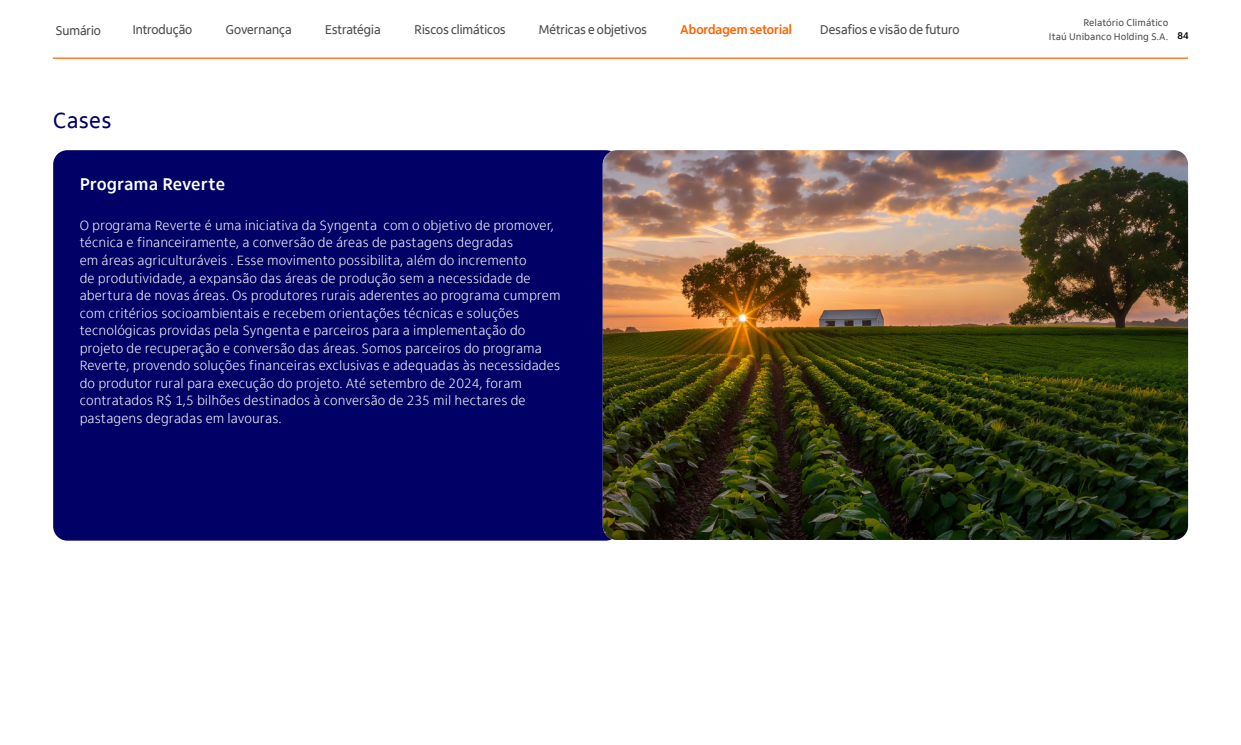
<style>
.page{position:relative;width:1241px;height:745px;background:#fff}
.page>*{position:absolute;margin:0;border:0;box-sizing:border-box;transform-origin:0 0}
.quarto-titulo{font:22.5px "Itau Text Pro";letter-spacing:.01em;color:#006}
.quinto-titulo{font:700 17.5px "Itau Text Pro";color:#fff}
.Tabela-texto{font:300 13.75px/17.5px "Itau Text Pro";color:#fff}
.t1{font:13.12px "Itau Display";color:#4c4c4c}
.t2{font:700 13.12px "Itau Display";color:#ff6200}
.t3{font:10px/13.8px "Itau Text Pro";color:#4c4c4c;text-align:right}
.t4{font:700 10px "Itau Text Pro";color:#000}
</style>
<div class="page">
<hr style="left:53px;top:57px;width:1134px;height:2px;background:#ff6200">
<div style="left:53px;top:150px;width:567px;height:390px;background:#006;border-radius:15px"></div>
<img style="left:602px;top:150px;width:585px;height:389px">
<p class="t1" style="left:133px;top:22px;width:61px">Introdução</p>
<p class="t1" style="left:226px;top:22px;width:67px">Governança</p>
<p class="t1" style="left:325px;top:22px;width:57px">Estratégia</p>
<p class="t1" style="left:414px;top:22px;width:93px">Riscos climáticos</p>
<p class="t1" style="left:539px;top:22px;width:109px">Métricas e objetivos</p>
<p class="t2" style="left:680px;top:22px;width:113px">Abordagem setorial</p>
<p class="t1" style="left:820px;top:22px;width:141px">Desafios e visão de futuro</p>
<p class="t3" style="left:1048px;top:16px;width:121px">Relatório Climático<br>Itaú Unibanco Holding S.A.</p>
<p class="t1" style="left:56px;top:23px;width:47px">Sumário</p>
<p class="t4" style="left:1177px;top:29px;width:13px">84</p>
<p class="quarto-titulo" style="left:53px;top:107px;width:60px">Cases</p>
<p class="quinto-titulo" style="left:80px;top:173px;width:147px">Programa Reverte</p>
<p class="Tabela-texto" style="left:80px;top:217px;width:482px">O programa Reverte é uma iniciativa da Syngenta com o objetivo de promover, técnica e financeiramente, a conversão de áreas de pastagens degradas<br>em áreas agriculturáveis . Esse movimento possibilita, além do incremento<br>de produtividade, a expansão das áreas de produção sem a necessidade de abertura de novas áreas. Os produtores rurais aderentes ao programa cumprem com critérios socioambientais e recebem orientações técnicas e soluções tecnológicas providas pela Syngenta e parceiros para a implementação do projeto de recuperação e conversão das áreas. Somos parceiros do programa Reverte, provendo soluções financeiras exclusivas e adequadas às necessidades do produtor rural para execução do projeto. Até setembro de 2024, foram contratados R$ 1,5 bilhões destinados à conversão de 235 mil hectares de pastagens degradas em lavouras.</p>
</div>
